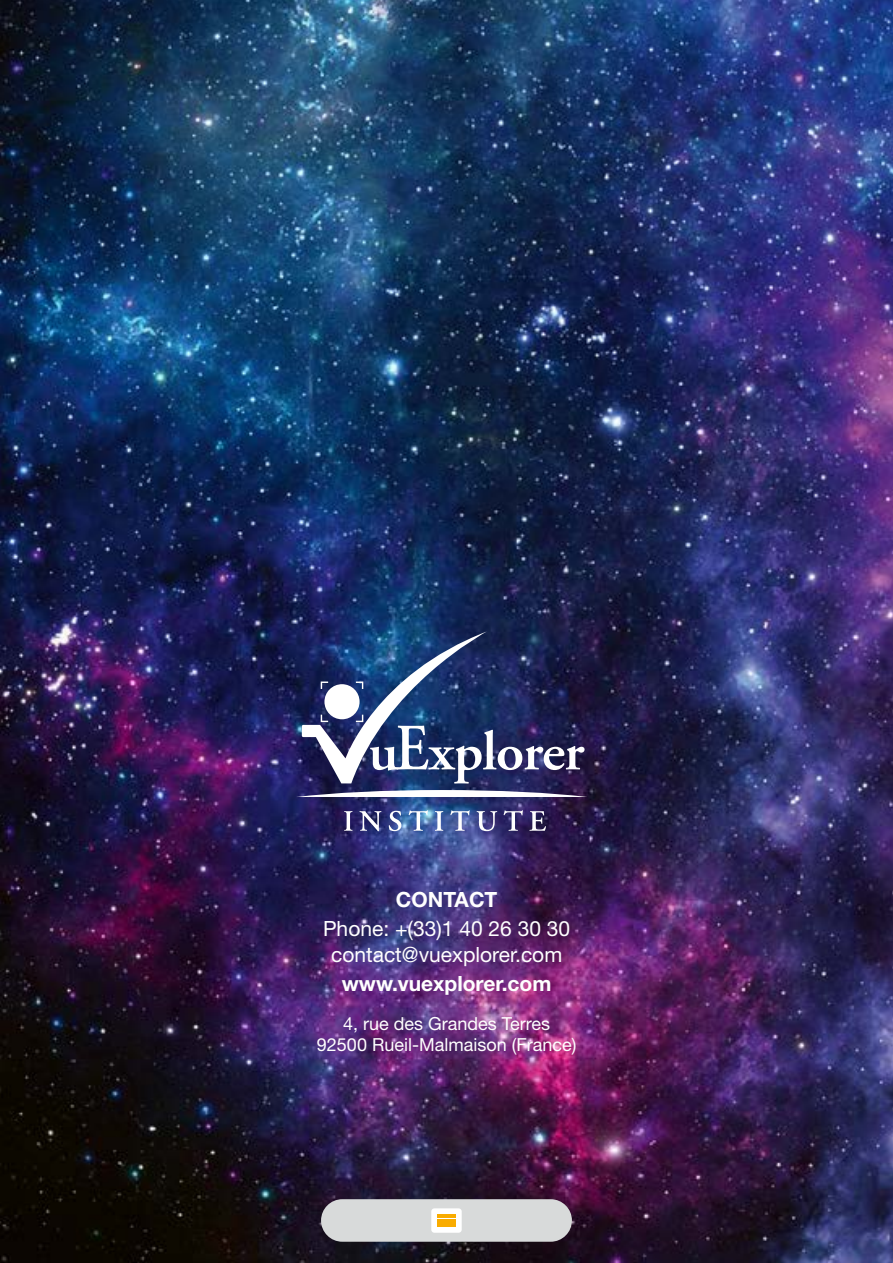
<style>
.page{position:relative;width:893px;height:1263px;background:#fff}
.page>*{position:absolute;margin:0;border:0;box-sizing:border-box;transform-origin:0 0}
.t1{font:21px/25.2px "Helvetica Neue LT Std";color:#fff;text-align:center}
.t2{font:700 21px "Helvetica Neue LT Std";color:#fff}
.t3{font:18px/21.6px "Helvetica Neue LT Std";color:#fff;text-align:center}
</style>
<div class="page">
<img style="left:0;top:0;width:893px;height:1263px">
<svg style="left:344px;top:811px;width:9px;height:20px"></svg>
<svg style="left:359px;top:811px;width:22px;height:20px"></svg>
<svg style="left:389px;top:811px;width:12px;height:20px"></svg>
<svg style="left:409px;top:810px;width:19px;height:21px"></svg>
<svg style="left:435px;top:811px;width:8px;height:20px"></svg>
<svg style="left:450px;top:810px;width:20px;height:21px"></svg>
<svg style="left:477px;top:811px;width:20px;height:20px"></svg>
<svg style="left:504px;top:810px;width:19px;height:21px"></svg>
<svg style="left:529px;top:811px;width:17px;height:20px"></svg>
<svg style="left:296px;top:790px;width:292px;height:7px"></svg>
<img style="left:302px;top:631px;width:283px;height:152px">
<div style="left:321px;top:1199px;width:251px;height:43px;background:#d8dada;border-radius:21px"></div>
<div style="left:431px;top:1208px;width:31px;height:25px;background:#fff;border-radius:3px"></div>
<hr style="left:437px;top:1214px;width:19px;height:3px;background:#f9ac00">
<hr style="left:437px;top:1219px;width:19px;height:3px;background:#f9ac00">
<hr style="left:437px;top:1223px;width:19px;height:3px;background:#f9ac00">
<p class="t2" style="left:396px;top:886px;width:103px">CONTACT</p>
<p class="t1" style="left:323px;top:916px;width:249px">Phone: +(33)1 40 26 30 30 contact@vuexplorer.com</p>
<p class="t2" style="left:342px;top:970px;width:211px">www.vuexplorer.com</p>
<p class="t3" style="left:317px;top:1012px;width:261px">4, rue des Grandes Terres<br>92500 Rueil-Malmaison (France)</p>
</div>
